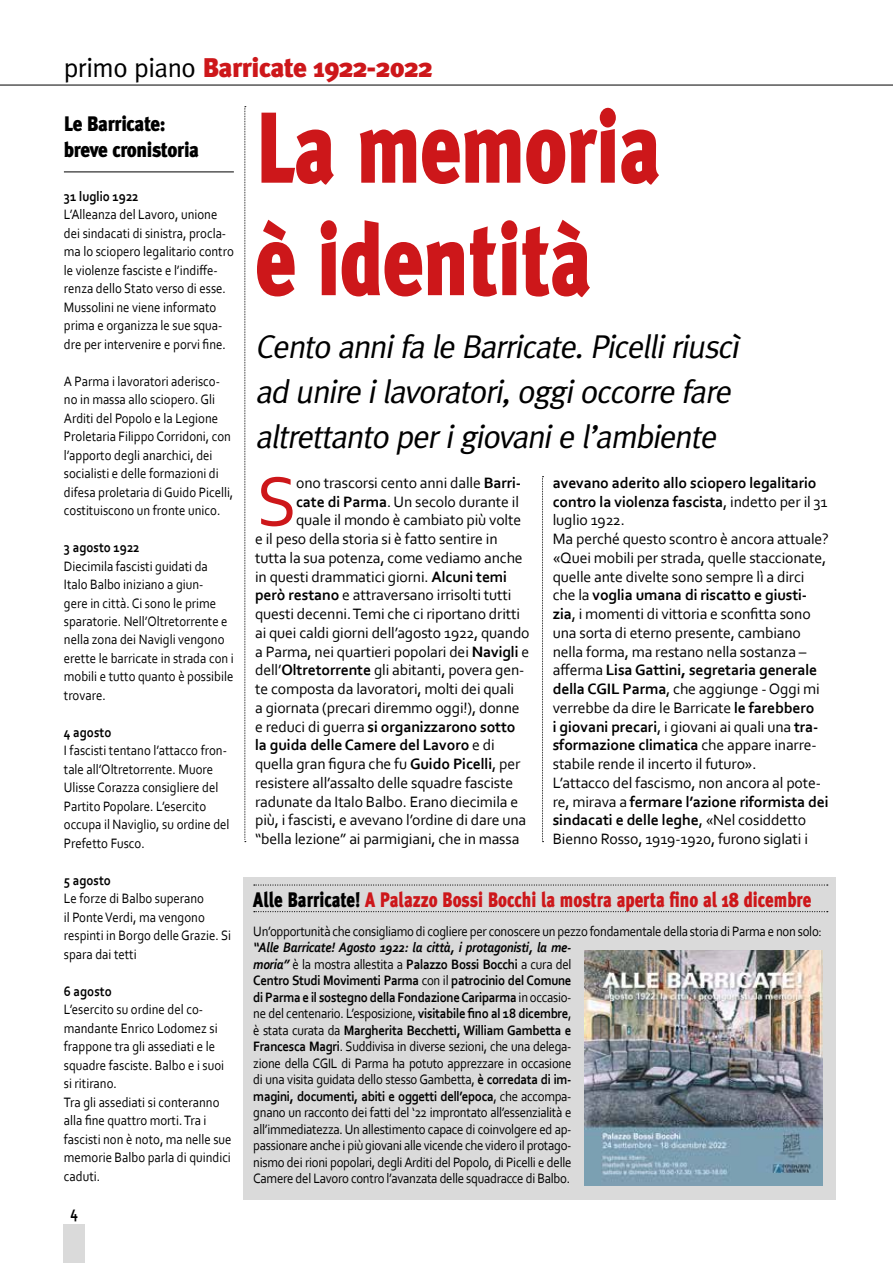
<style>
.page{position:relative;width:893px;height:1263px;background:#fff}
.page>*{position:absolute;margin:0;border:0;box-sizing:border-box;transform-origin:0 0}
.t1{font:900 100.5px/112.5px "Meta Plus";letter-spacing:-.01em;color:#cd171a;scale:.8 1}
.t2{font:73.2px "Corbel";color:#cd171a}
.t3{font:italic 33px/45px "Meta Plus";color:#000;text-align:justify}
.t4{font:900 27px "Meta Plus";letter-spacing:-.02em;color:#cd171a}
.t5{font:900 21px "Meta Plus";color:#cd171a;scale:.8 1}
.t6{font:900 21px/26px "Meta Plus";letter-spacing:-.02em;color:#000;scale:.9 1}
.t7{font:700 18px "Corbel";color:#000;scale:.8 1}
.t8{font:15.75px/18.8px "Corbel";letter-spacing:-.01em;color:#000}
.t9{font:700 15.75px "Corbel";letter-spacing:-.01em;color:#000}
.t10{font:14.25px/18.5px "Corbel";color:#000;scale:.9 1}
.t11{font:14.25px "Corbel";letter-spacing:-.02em;color:#000;scale:.9 1}
.t12{font:700 14.25px "Corbel";color:#000;scale:.9 1}
.s1{font-weight:400;color:#000}
.s2{font-weight:700}
.s3{font-weight:400}
.s4{color:#000}
.s5{font-weight:700;font-style:italic}
</style>
<div class="page">
<div style="left:64px;top:1225px;width:21px;height:38px;background:#dadada"></div>
<hr style="left:0;top:85px;width:893px;height:1px;background:#000">
<div style="left:243px;top:877px;width:593px;height:322px;background:#dadada"></div>
<svg style="left:542px;top:476px;width:2px;height:366px"></svg>
<svg style="left:244px;top:106px;width:2px;height:736px"></svg>
<hr style="left:64px;top:172px;width:170px;height:1px;background:#000">
<svg style="left:254px;top:884px;width:574px;height:1px"></svg>
<svg style="left:254px;top:911px;width:574px;height:1px"></svg>
<img style="left:584px;top:950px;width:238px;height:235px">
<h3 class="t4" style="left:64px;top:52px;width:370px"><span class="s1">primo piano</span> Barricate 1922-2022</h3>
<h1 class="t1" style="left:255px;top:92px;width:509px">La memoria è identità</h1>
<h3 class="t3" style="left:255px;top:323px;width:485px">Cento annifa le Barricate.Picelliriuscì ad unire ilavoratori,oggioccorre fare altrettanto perigiovanie l’ambiente</h3>
<h2 class="t2" style="left:257px;top:456px;width:42px">S</h2>
<p class="t8" style="left:296px;top:473px;width:226px">ono trascorsi cento anni dalle <span class="s2">Barri-</span></p>
<h3 class="t6" style="left:64px;top:111px;width:152px">Le Barricate: breve cronistoria</h3>
<p class="t12" style="left:64px;top:187px;width:84px">31 luglio 1922</p>
<p class="t10" style="left:64px;top:205px;width:190px">L’Alleanza del Lavoro, unione dei sindacati di sinistra, procla&shy;ma lo sciopero legalitario contro le violenze fasciste e l’indiffe&shy;renza dello Stato verso di esse.<br>Mussolini ne viene informato prima e organizza le sue squa&shy;dre per intervenire e porvi fine.</p>
<p class="t10" style="left:64px;top:371px;width:190px">A Parma i lavoratori aderisco&shy;no in massa allo sciopero. Gli<br>Arditi del Popolo e la Legione<br>Proletaria Filippo Corridoni, con l’apporto degli anarchici, dei socialisti e delle formazioni di difesa proletaria di Guido Picelli, costituiscono un fronte unico.</p>
<p class="t12" style="left:64px;top:538px;width:86px">3 agosto 1922</p>
<p class="t10" style="left:64px;top:556px;width:190px">Diecimila fascisti guidati da<br>Italo Balbo iniziano a giun-<br>gere in città. Ci sono le prime sparatorie. Nell’Oltretorrente e nella zona dei Navigli vengono erette le barricate in strada con i mobili e tutto quanto è possibile trovare.</p>
<p class="t12" style="left:64px;top:723px;width:54px">4 agosto</p>
<p class="t10" style="left:64px;top:741px;width:186px">I fascisti tentano l’attacco fron&shy;tale all’Oltretorrente. Muore<br>Ulisse Corazza consigliere del<br>Partito Popolare. L’esercito occupa il Naviglio, su ordine del<br>Prefetto Fusco.</p>
<p class="t12" style="left:64px;top:871px;width:54px">5 agosto</p>
<p class="t10" style="left:64px;top:889px;width:187px">Le forze di Balbo superano<br>il Ponte Verdi, ma vengono respinti in Borgo delle Grazie. Si spara dai tetti</p>
<p class="t12" style="left:64px;top:982px;width:55px">6 agosto</p>
<p class="t10" style="left:64px;top:1000px;width:188px">L’esercito su ordine del co&shy;mandante Enrico Lodomez si frappone tra gli assediati e le squadre fasciste. Balbo e i suoi si ritirano.<br>Tra gli assediati si conteranno alla fine quattro morti. Tra i fascisti non è noto, ma nelle sue memorie Balbo parla di quindici caduti.</p>
<p class="t8" style="left:553px;top:473px;width:278px"><span class="s2">avevano aderito allo sciopero legalitario contro la violenza fascista</span>, indetto per il 31 luglio 1922.<br>Ma perché questo scontro è ancora attuale? «Quei mobili per strada, quelle staccionate, quelle ante divelte sono sempre lì a dirci che la <span class="s2">voglia umana di riscatto e giusti&shy;zia</span>, i momenti di vittoria e sconfitta sono una sorta di eterno presente, cambiano nella forma, ma restano nella sostanza – afferma <span class="s2">Lisa Gattini, segretaria generale della CGIL Parma</span>, che aggiunge - Oggi mi verrebbe da dire le Barricate <span class="s2">le farebbero<br>i giovani precari</span>, i giovani ai quali una <span class="s2">tra&shy;sformazione climatica</span> che appare inarre&shy;stabile rende il incerto il futuro».<br>L’attacco del fascismo, non ancora al pote&shy;re, mirava a <span class="s2">fermare l’azione riformista dei sindacati e delle leghe</span>, «Nel cosiddetto Bienno Rosso, 1919-1920, furono siglati i</p>
<p class="t8" style="left:296px;top:492px;width:224px"><span class="s2">cate di Parma</span>. Un secolo durante il</p>
<p class="t8" style="left:296px;top:510px;width:227px">quale il mondo è cambiato più volte</p>
<p class="t8" style="left:255px;top:529px;width:244px">e il peso della storia si è fatto sentire in</p>
<p class="t8" style="left:255px;top:548px;width:269px">tutta la sua potenza, come vediamo anche</p>
<p class="t8" style="left:255px;top:567px;width:253px">in questi drammatici giorni. <span class="s2">Alcuni temi</span></p>
<p class="t8" style="left:255px;top:585px;width:258px"><span class="s2">però restano</span> e attraversano irrisolti tutti</p>
<p class="t8" style="left:255px;top:604px;width:266px">questi decenni. Temi che ci riportano dritti</p>
<p class="t8" style="left:255px;top:623px;width:276px">ai quei caldi giorni dell’agosto 1922, quando</p>
<p class="t8" style="left:255px;top:642px;width:276px">a Parma, nei quartieri popolari dei <span class="s2">Navigli</span> e</p>
<p class="t8" style="left:255px;top:660px;width:271px">dell’<span class="s2">Oltretorrente</span> gli abitanti, povera gen-</p>
<p class="t8" style="left:255px;top:679px;width:261px">te composta da lavoratori, molti dei quali</p>
<p class="t8" style="left:255px;top:698px;width:266px">a giornata (precari diremmo oggi!), donne</p>
<p class="t9" style="left:255px;top:717px;width:262px"><span class="s3">e reduci di guerra</span> si organizzarono sotto</p>
<p class="t9" style="left:255px;top:735px;width:241px">la guida delle Camere del Lavoro <span class="s3">e di</span></p>
<p class="t8" style="left:255px;top:754px;width:267px">quella gran figura che fu <span class="s2">Guido Picelli</span>, per</p>
<p class="t8" style="left:255px;top:773px;width:260px">resistere all’assalto delle squadre fasciste</p>
<p class="t8" style="left:255px;top:792px;width:265px">radunate da Italo Balbo. Erano diecimila e</p>
<p class="t8" style="left:255px;top:810px;width:273px">più, i fascisti, e avevano l’ordine di dare una</p>
<p class="t8" style="left:255px;top:829px;width:266px">“bella lezione” ai parmigiani, che in massa</p>
<h3 class="t5" style="left:253px;top:887px;width:699px"><span class="s4">Alle Barricate!</span> A Palazzo Bossi Bocchi la mostra aperta fino al 18 dicembre</h3>
<p class="t11" style="left:253px;top:922px;width:633px">Un’opportunità che consigliamo di cogliere per conoscere un pezzo fondamentale della storia di Parma e non solo:</p>
<p class="t10" style="left:253px;top:939px;width:355px;line-height:16.5px;text-align:justify"><span class="s5">“Alle Barricate! Agosto 1922: la città, i protagonisti, la me&shy;moria”</span> è la mostra allestita a <span class="s2">Palazzo Bossi Bocchi</span> a cura del <span class="s2">Centro Studi Movimenti Parma</span> con il <span class="s2">patrocinio del Comune di Parma e il sostegno della Fondazione Cariparma</span> in occasio&shy;ne del centenario. L’esposizione, <span class="s2">visitabile fino al 18 dicembre</span>, è stata curata da <span class="s2">Margherita Becchetti, William Gambetta e Francesca Magri</span>. Suddivisa in diverse sezioni, che una delega&shy;zione della CGIL di Parma ha potuto apprezzare in occasione di una visita guidata dello stesso Gambetta, <span class="s2">è corredata di im&shy;magini, documenti, abiti e oggetti dell’epoca</span>, che accompa&shy;gnano un racconto dei fatti del ‘22 improntato all’essenzialità e all’immediatezza. Un allestimento capace di coinvolgere ed ap&shy;passionare anche i più giovani alle vicende che videro il protago&shy;nismo dei rioni popolari, degli Arditi del Popolo, di Picelli e delle Camere del Lavoro contro l’avanzata delle squadracce di Balbo.</p>
<p class="t7" style="left:71px;top:1201px;width:11px">4</p>
</div>
